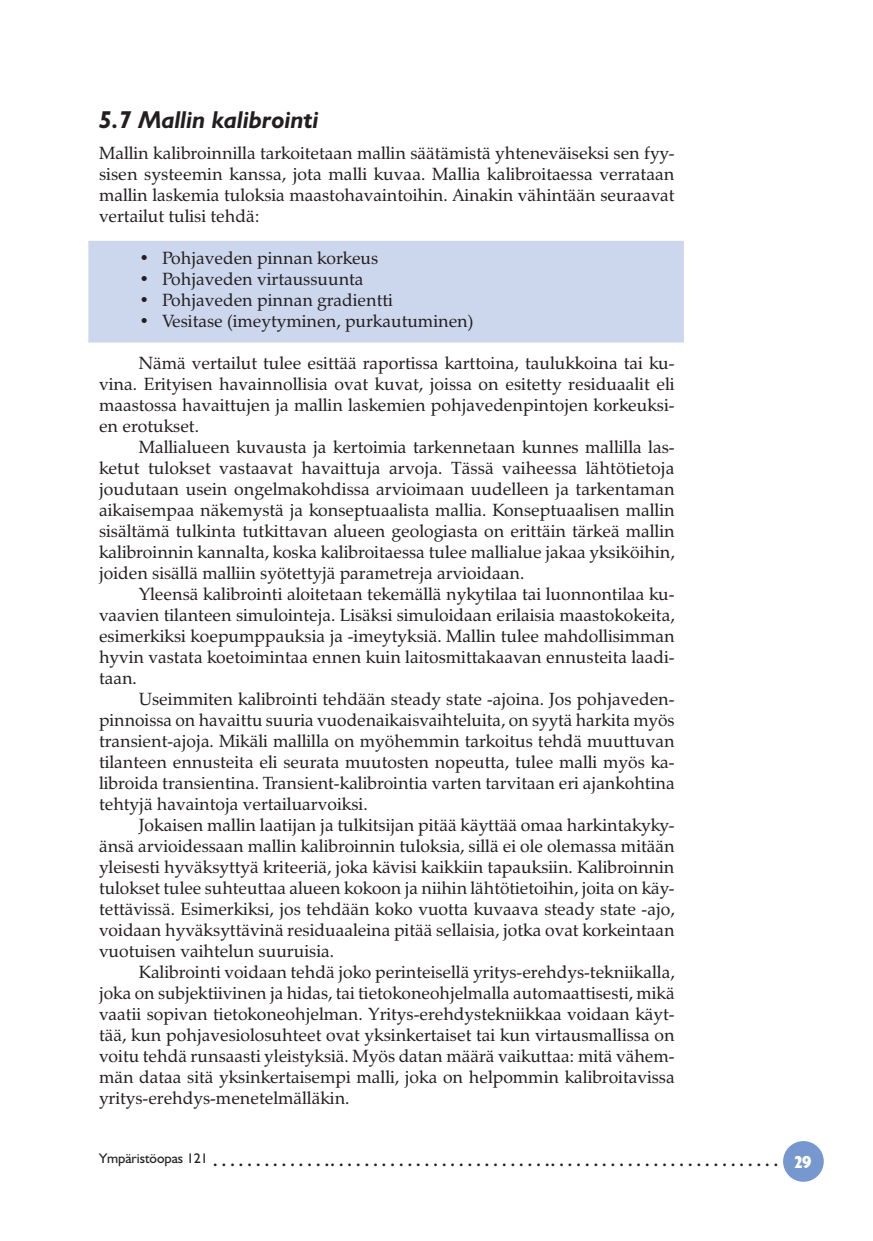
<style>
.page{position:relative;width:873px;height:1241px;background:#fff}
.page>*{position:absolute;margin:0;border:0;box-sizing:border-box;transform-origin:0 0}
.t1{font:italic 700 24.5px "Humanist 521 BT";color:#231f20}
.t2{font:22.75px "Humanist 521 BT";color:#231f20}
.t3{font:17.5px/21px "Zapf Calligraphic 801 BT";color:#231f20;text-align:justify}
.s1{font-size:14px}
.s2{font-family:"Humanist 521 BT Xtra";font-weight:700;font-stretch:condensed;font-size:17.5px;color:#fff}
</style>
<div class="page">
<div style="left:784px;top:1141px;width:39px;height:39px;background:#7698ce;border-radius:50%"></div>
<div style="left:783px;top:1140px;width:40px;height:41px;border:2px solid #7698ce;border-radius:50%"></div>
<div style="left:89px;top:242px;width:594px;height:100px;background:#ccd6ec"></div>
<div style="left:88px;top:241px;width:596px;height:101px;border:2px solid #ccd6ec"></div>
<h1 class="t1" style="left:99px;top:111px;width:221px">5.7 Mallin kalibrointi</h1>
<p class="t3" style="left:99px;top:145px;width:577px">Mallin kalibroinnilla tarkoitetaan mallin säätämistä yhteneväiseksi sen fyy&shy;sisen systeemin kanssa, jota malli kuvaa. Mallia kalibroitaessa verrataan mallin laskemia tuloksia maastohavaintoihin. Ainakin vähintään seuraavat vertailut tulisi tehdä:</p>
<p class="t3" style="left:139px;top:250px;width:240px">• Pohjaveden pinnan korkeus</p>
<p class="t3" style="left:139px;top:271px;width:226px">• Pohjaveden virtaussuunta</p>
<p class="t3" style="left:139px;top:292px;width:255px">• Pohjaveden pinnan gradientti</p>
<p class="t3" style="left:139px;top:313px;width:336px">• Vesitase (imeytyminen, purkautuminen)</p>
<p class="t3" style="left:99px;top:355px;width:577px;text-indent:40px">Nämä vertailut tulee esittää raportissa karttoina, taulukkoina tai ku&shy;vina. Erityisen havainnollisia ovat kuvat, joissa on esitetty residuaalit eli maastossa havaittujen ja mallin laskemien pohjavedenpintojen korkeuksi&shy;en erotukset.</p>
<p class="t3" style="left:99px;top:439px;width:577px;text-indent:40px">Mallialueen kuvausta ja kertoimia tarkennetaan kunnes mallilla las&shy;ketut tulokset vastaavat havaittuja arvoja. Tässä vaiheessa lähtötietoja joudutaan usein ongelmakohdissa arvioimaan uudelleen ja tarkentaman aikaisempaa näkemystä ja konseptuaalista mallia. Konseptuaalisen mallin sisältämä tulkinta tutkittavan alueen geologiasta on erittäin tärkeä mallin kalibroinnin kannalta, koska kalibroitaessa tulee mallialue jakaa yksiköihin, joiden sisällä malliin syötettyjä parametreja arvioidaan.</p>
<p class="t3" style="left:99px;top:586px;width:577px;text-indent:40px">Yleensä kalibrointi aloitetaan tekemällä nykytilaa tai luonnontilaa ku&shy;vaavien tilanteen simulointeja. Lisäksi simuloidaan erilaisia maastokokeita, esimerkiksi koepumppauksia ja -imeytyksiä. Mallin tulee mahdollisimman hyvin vastata koetoimintaa ennen kuin laitosmittakaavan ennusteita laadi&shy;taan.</p>
<p class="t3" style="left:99px;top:691px;width:577px;text-indent:40px">Useimmiten kalibrointi tehdään steady state -ajoina. Jos pohjaveden&shy;pinnoissa on havaittu suuria vuodenaikaisvaihteluita, on syytä harkita myös transient-ajoja. Mikäli mallilla on myöhemmin tarkoitus tehdä muuttuvan tilanteen ennusteita eli seurata muutosten nopeutta, tulee malli myös ka&shy;libroida transientina. Transient-kalibrointia varten tarvitaan eri ajankohtina tehtyjä havaintoja vertailuarvoiksi.</p>
<p class="t3" style="left:99px;top:817px;width:577px;text-indent:40px">Jokaisen mallin laatijan ja tulkitsijan pitää käyttää omaa harkintakyky&shy;änsä arvioidessaan mallin kalibroinnin tuloksia, sillä ei ole olemassa mitään yleisesti hyväksyttyä kriteeriä, joka kävisi kaikkiin tapauksiin. Kalibroinnin tulokset tulee suhteuttaa alueen kokoon ja niihin lähtötietoihin, joita on käy&shy;tettävissä. Esimerkiksi, jos tehdään koko vuotta kuvaava steady state -ajo, voidaan hyväksyttävinä residuaaleina pitää sellaisia, jotka ovat korkeintaan vuotuisen vaihtelun suuruisia.</p>
<p class="t3" style="left:99px;top:964px;width:577px;text-indent:40px">Kalibrointi voidaan tehdä joko perinteisellä yritys-erehdys-tekniikalla, joka on subjektiivinen ja hidas, tai tietokoneohjelmalla automaattisesti, mikä vaatii sopivan tietokoneohjelman. Yritys-erehdystekniikkaa voidaan käyt&shy;tää, kun pohjavesiolosuhteet ovat yksinkertaiset tai kun virtausmallissa on voitu tehdä runsaasti yleistyksiä. Myös datan määrä vaikuttaa: mitä vähem&shy;män dataa sitä yksinkertaisempi malli, joka on helpommin kalibroitavissa yritys-erehdys-menetelmälläkin.</p>
<h2 class="t2" style="left:99px;top:1149px;width:714px"><span class="s1">Ympäristöopas 121</span> . . . . . . . . . . . . . .. . . . . . . . . . . . . . . . . . . . . . . . . .. . . . . . . . . . . . . . . . . . . . . . . . . . . <span class="s2">29</span></h2>
</div>
